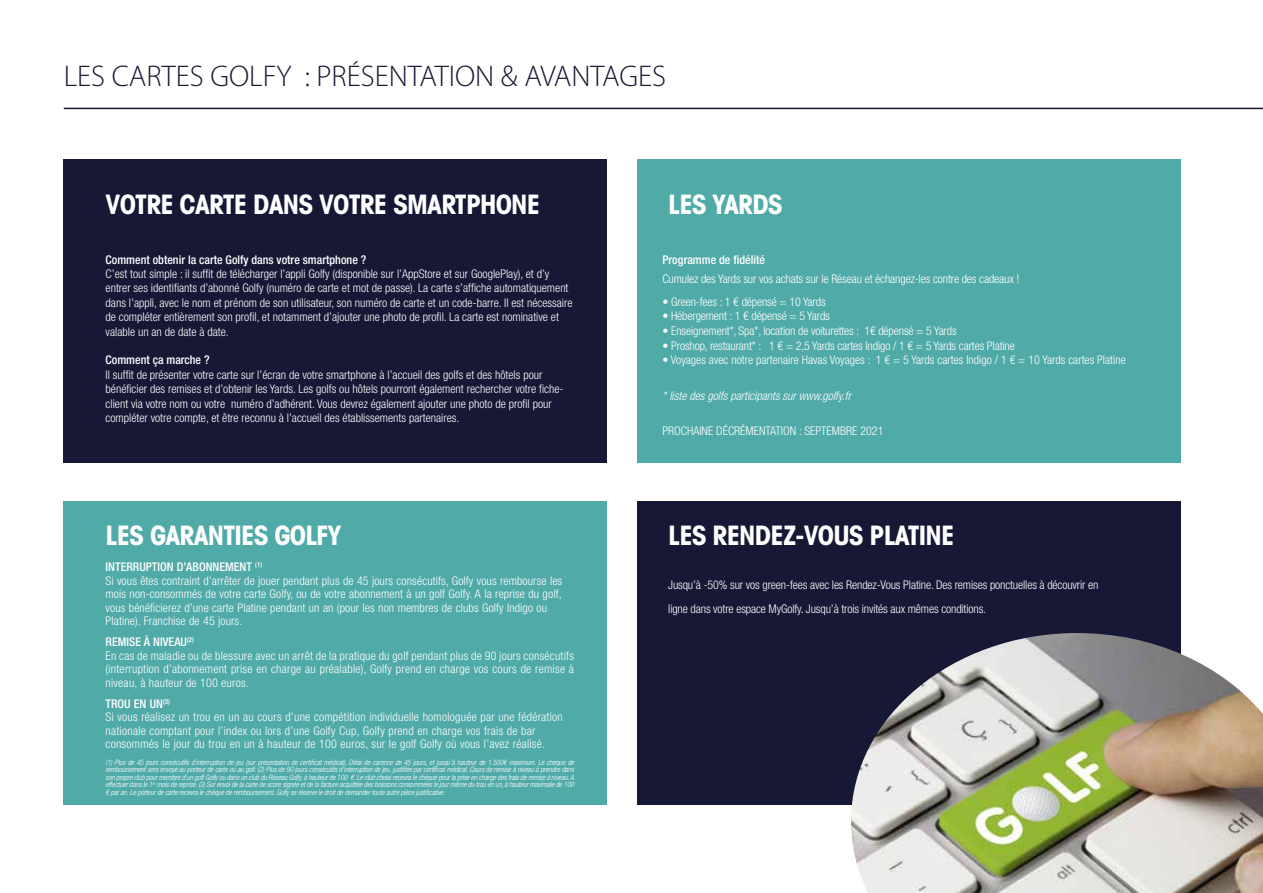
<style>
.page{position:relative;width:1263px;height:893px;background:#fff}
.page>*{position:absolute;margin:0;border:0;box-sizing:border-box;transform-origin:0 0}
.t1{font:300 30px "Myriad Pro";color:#171836}
.t2{font:700 condensed 26.85px "Avant Garde LT";letter-spacing:-.03em;color:#fff}
.t3{font:300 condensed 12px/14.4px "Helvetica Neue LT Std";color:#fff}
.t4{font:300 condensed 12px/13.5px "Helvetica Neue LT Std";letter-spacing:.02em;color:#fff}
.t5{font:500 condensed 12px "Helvetica Neue LT Std";color:#fff}
.t6{font:italic 300 condensed 12px "Helvetica Neue LT Std";color:#fff}
.t7{font:italic 300 condensed 7.5px/7.5px "Helvetica Neue LT Std";letter-spacing:-.02em;color:#fff;text-align:justify}
.s1{font-weight:500}
</style>
<div class="page">
<hr style="left:64px;top:108px;width:1199px;height:1px;background:#171836">
<div style="left:64px;top:159px;width:543px;height:304px;background:#171836"></div>
<div style="left:638px;top:159px;width:543px;height:304px;background:#50aaa8"></div>
<div style="left:64px;top:501px;width:543px;height:303px;background:#50aaa8"></div>
<div style="left:638px;top:501px;width:543px;height:303px;background:#171836"></div>
<img style="left:851px;top:633px;width:412px;height:260px">
<h1 class="t1" style="left:64px;top:60px;width:604px">LES CARTES GOLFY : PRÉSENTATION &amp; AVANTAGES</h1>
<h2 class="t2" style="left:106px;top:187px;width:436px">VOTRE CARTE DANS VOTRE SMARTPHONE</h2>
<p class="t5" style="left:106px;top:252px;width:262px">Comment obtenir la carte Golfy dans votre smartphone ?</p>
<p class="t3" style="left:106px;top:266px;width:468px">C’est tout simple : il suffit de télécharger l’appli Golfy (disponible sur l’AppStore et sur GooglePlay), et d’y entrer ses identifiants d’abonné Golfy (numéro de carte et mot de passe). La carte s’affiche automatiquement dans l’appli, avec le nom et prénom de son utilisateur, son numéro de carte et un code-barre. Il est nécessaire de compléter entièrement son profil, et notamment d’ajouter une photo de profil. La carte est nominative et valable un an de date à date.</p>
<p class="t5" style="left:106px;top:353px;width:106px">Comment ça marche ?</p>
<p class="t3" style="left:106px;top:367px;width:459px">Il suffit de présenter votre carte sur l’écran de votre smartphone à l’accueil des golfs et des hôtels pour bénéficier des remises et d’obtenir les Yards. Les golfs ou hôtels pourront également rechercher votre fiche&shy;client via votre nom ou votre numéro d’adhérent. Vous devrez également ajouter une photo de profil pour compléter votre compte, et être reconnu à l’accueil des établissements partenaires.</p>
<h2 class="t2" style="left:106px;top:518px;width:237px">LES GARANTIES GOLFY</h2>
<p class="t3" style="left:106px;top:560px;width:458px;line-height:13.5px"><span class="s1">INTERRUPTION D’ABONNEMENT</span> <sup>(1)<br></sup>Si vous êtes contraint d’arrêter de jouer pendant plus de 45 jours consécutifs, Golfy vous rembourse les mois non-consommés de votre carte Golfy, ou de votre abonnement à un golf Golfy. A la reprise du golf, vous bénéficierez d’une carte Platine pendant un an (pour les non membres de clubs Golfy Indigo ou Platine). Franchise de 45 jours.</p>
<p class="t4" style="left:106px;top:635px;width:470px"><span class="s1">REMISE À NIVEAU</span><sup>(2)<br></sup>En cas de maladie ou de blessure avec un arrêt de la pratique du golf pendant plus de 90 jours consécutifs (interruption d’abonnement prise en charge au préalable), Golfy prend en charge vos cours de remise à niveau, à hauteur de 100 euros.</p>
<p class="t4" style="left:106px;top:696px;width:459px"><span class="s1">TROU EN UN</span><sup>(3)<br></sup>Si vous réalisez un trou en un au cours d’une compétition individuelle homologuée par une fédération nationale comptant pour l’index ou lors d’une Golfy Cup, Golfy prend en charge vos frais de bar consommés le jour du trou en un à hauteur de 100 euros, sur le golf Golfy où vous l’avez réalisé.</p>
<p class="t7" style="left:106px;top:758px;width:470px">(1) Plus de 45 jours consécutifs d’interruption de jeu (sur présentation de certificat médical). Délai de carence de 45 jours, et jusqu’à hauteur de 1.500€ maximum. Le chèque de remboursement sera envoyé au porteur de carte ou au golf. (2) Plus de 90 jours consécutifs d’interruption de jeu, justifiée par certificat médical. Cours de remise à niveau à prendre dans son propre club pour membre d’un golf Golfy ou dans un club du Réseau Golfy, à hauteur de 100 €. Le club choisi recevra le chèque pour la prise en charge des frais de remise à niveau. A effectuer dans le 1<sup>er</sup> mois de reprise. (3) Sur envoi de la carte de score signée et de la facture acquittée des boissons consommées le jour même du trou en un, à hauteur maximale de 100 € par an. Le porteur de carte recevra le chèque de remboursement. Golfy se réserve le droit de demander toute autre pièce justificative.</p>
<h2 class="t2" style="left:668px;top:187px;width:116px">LES YARDS</h2>
<p class="t5" style="left:662px;top:252px;width:104px">Programme de fidélité</p>
<p class="t3" style="left:662px;top:271px;width:358px">Cumulez des Yards sur vos achats sur le Réseau et échangez-les contre des cadeaux !</p>
<p class="t3" style="left:662px;top:294px;width:165px">• Green-fees : 1 € dépensé = 10 Yards</p>
<p class="t3" style="left:662px;top:309px;width:169px">• Hébergement : 1 € dépensé = 5 Yards</p>
<p class="t3" style="left:662px;top:323px;width:296px">• Enseignement*, Spa*, location de voiturettes : 1€ dépensé = 5 Yards</p>
<p class="t3" style="left:662px;top:338px;width:354px">• Proshop, restaurant* : 1 € = 2,5 Yards cartes Indigo / 1 € = 5 Yards cartes Platine</p>
<p class="t3" style="left:662px;top:353px;width:465px">• Voyages avec notre partenaire Havas Voyages : 1 € = 5 Yards cartes Indigo / 1 € = 10 Yards cartes Platine</p>
<p class="t6" style="left:662px;top:388px;width:190px">* liste des golfs participants sur www.golfy.fr</p>
<p class="t3" style="left:662px;top:423px;width:222px">PROCHAINE DÉCRÉMENTATION : SEPTEMBRE 2021</p>
<h2 class="t2" style="left:668px;top:518px;width:288px">LES RENDEZ-VOUS PLATINE</h2>
<p class="t3" style="left:668px;top:573px;width:432px;line-height:24px">Jusqu’à -50% sur vos green-fees avec les Rendez-Vous Platine. Des remises ponctuelles à découvrir en ligne dans votre espace MyGolfy. Jusqu’à trois invités aux mêmes conditions.</p>
</div>
